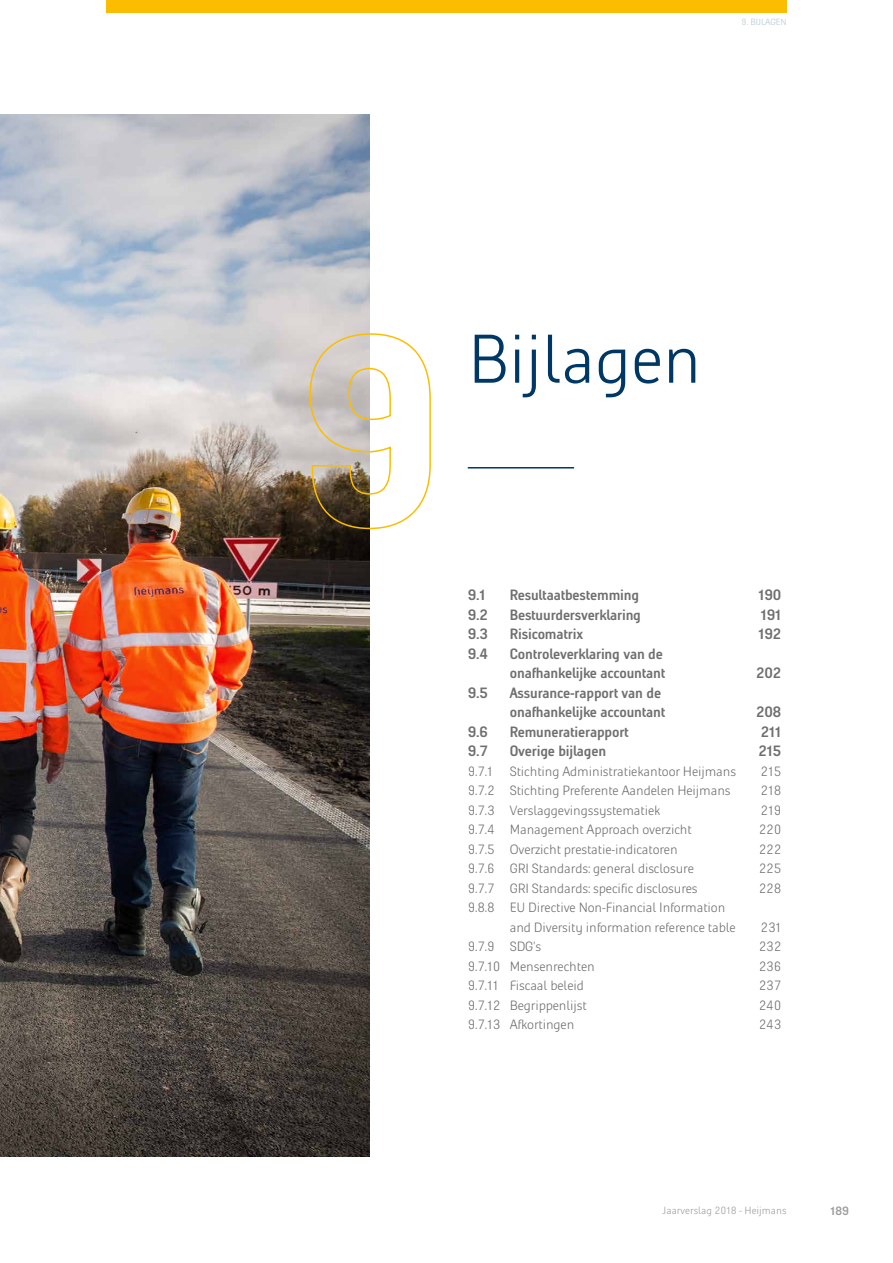
<style>
.page{position:relative;width:893px;height:1263px;background:#fff}
.page>*{position:absolute;margin:0;border:0;box-sizing:border-box;transform-origin:0 0}
.t1{font:300 69px "Heijmans";letter-spacing:-.01em;color:#003865}
.t2{font:700 15px/19.5px "Heijmans Con";letter-spacing:-.01em;color:#706f6f}
.t3{font:300 13.5px/19.5px "Heijmans";letter-spacing:-.01em;color:#706f6f}
.t4{font:700 12px "Heijmans Con";color:#9d9d9c}
.t5{font:300 10.5px "Heijmans";color:#9d9d9c}
.t6{font:300 9px "Heijmans";color:#b5c6d0}
</style>
<div class="page">
<div style="left:106px;top:0;width:681px;height:13px;background:#fcbd00"></div>
<img style="left:0;top:115px;width:370px;height:1042px">
<svg style="left:309px;top:332px;width:122px;height:198px"></svg>
<hr style="left:468px;top:467px;width:106px;height:1px;background:#003865">
<p class="t6" style="left:742px;top:16px;width:47px">9. BIJLAGEN</p>
<h1 class="t1" style="left:468px;top:318px;width:236px">Bijlagen</h1>
<p class="t2" style="left:468px;top:585px;width:19px">9.1</p>
<p class="t2" style="left:510px;top:585px;width:131px">Resultaatbestemming</p>
<p class="t2" style="left:758px;top:585px;width:24px">190</p>
<p class="t2" style="left:468px;top:605px;width:22px">9.2</p>
<p class="t2" style="left:510px;top:605px;width:133px">Bestuurdersverklaring</p>
<p class="t2" style="left:761px;top:605px;width:22px">191</p>
<p class="t2" style="left:468px;top:624px;width:22px">9.3</p>
<p class="t2" style="left:510px;top:624px;width:75px">Risicomatrix</p>
<p class="t2" style="left:758px;top:624px;width:24px">192</p>
<p class="t2" style="left:468px;top:644px;width:22px">9.4</p>
<p class="t2" style="left:510px;top:644px;width:157px">Controleverklaring van de onafhankelijke accountant</p>
<p class="t2" style="left:756px;top:663px;width:27px">202</p>
<p class="t2" style="left:468px;top:683px;width:22px">9.5</p>
<p class="t2" style="left:510px;top:683px;width:157px">Assurance-rapport van de onafhankelijke accountant</p>
<p class="t2" style="left:756px;top:702px;width:27px">208</p>
<p class="t2" style="left:468px;top:722px;width:22px">9.6</p>
<p class="t2" style="left:510px;top:722px;width:121px">Remuneratierapport</p>
<p class="t2" style="left:761px;top:722px;width:22px">211</p>
<p class="t2" style="left:468px;top:741px;width:22px">9.7</p>
<p class="t2" style="left:510px;top:741px;width:98px">Overige bijlagen</p>
<p class="t2" style="left:758px;top:741px;width:24px">215</p>
<p class="t3" style="left:468px;top:761px;width:270px">9.7.1 Stichting Administratiekantoor Heijmans</p>
<p class="t3" style="left:761px;top:761px;width:22px">215</p>
<p class="t3" style="left:468px;top:781px;width:264px">9.7.2 Stichting Preferente Aandelen Heijmans</p>
<p class="t3" style="left:761px;top:781px;width:22px">218</p>
<p class="t3" style="left:468px;top:800px;width:194px">9.7.3 Verslaggevingssystematiek</p>
<p class="t3" style="left:761px;top:800px;width:22px">219</p>
<p class="t3" style="left:468px;top:820px;width:226px">9.7.4 Management Approach overzicht</p>
<p class="t3" style="left:759px;top:820px;width:24px">220</p>
<p class="t3" style="left:468px;top:839px;width:212px">9.7.5 Overzicht prestatie-indicatoren</p>
<p class="t3" style="left:759px;top:839px;width:24px">222</p>
<p class="t3" style="left:468px;top:859px;width:228px">9.7.6 GRI Standards: general disclosure</p>
<p class="t3" style="left:759px;top:859px;width:24px">225</p>
<p class="t3" style="left:468px;top:878px;width:231px">9.7.7 GRI Standards: specific disclosures</p>
<p class="t3" style="left:759px;top:878px;width:24px">228</p>
<p class="t3" style="left:510px;top:898px;width:228px;text-indent:-42px">9.8.8 EU Directive Non-Financial Information and Diversity information reference table</p>
<p class="t3" style="left:761px;top:917px;width:22px">231</p>
<p class="t3" style="left:468px;top:937px;width:75px">9.7.9 SDG's</p>
<p class="t3" style="left:759px;top:937px;width:24px">232</p>
<p class="t3" style="left:468px;top:956px;width:129px">9.7.10 Mensenrechten</p>
<p class="t3" style="left:759px;top:956px;width:24px">236</p>
<p class="t3" style="left:468px;top:976px;width:118px">9.7.11 Fiscaal beleid</p>
<p class="t3" style="left:759px;top:976px;width:24px">237</p>
<p class="t3" style="left:468px;top:995px;width:120px">9.7.12 Begrippenlijst</p>
<p class="t3" style="left:759px;top:995px;width:24px">240</p>
<p class="t3" style="left:468px;top:1015px;width:108px">9.7.13 Afkortingen</p>
<p class="t3" style="left:759px;top:1015px;width:24px">243</p>
<p class="t5" style="left:663px;top:1204px;width:125px">Jaarverslag 2018 - Heijmans</p>
<p class="t4" style="left:831px;top:1203px;width:20px">189</p>
</div>
